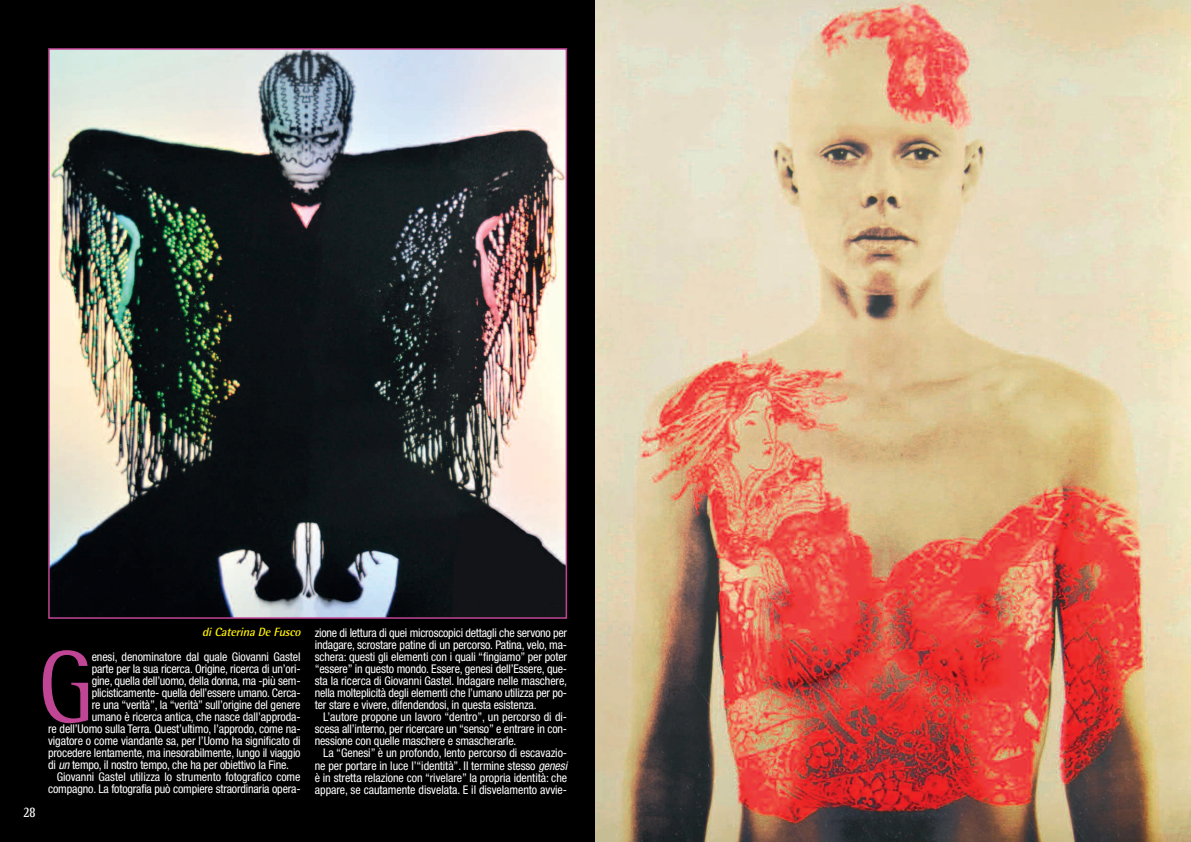
<style>
.page{position:relative;width:1191px;height:842px;background:#fff}
.page>*{position:absolute;margin:0;border:0;box-sizing:border-box;transform-origin:0 0}
.t1{font:105px "Rotis Semi Serif";color:#c04595;scale:.85 1}
.t2{font:700 15px "Rotis Semi Serif";color:#fff;scale:.8 1}
.t3{font:condensed 12px/12.1px "Helvetica Neue";letter-spacing:-.015em;color:#fff;text-align:justify}
.t4{font:italic 700 12px "Rotis Semi Sans";color:#fff101}
.s1{font-style:italic}
</style>
<div class="page">
<div style="left:0;top:0;width:609px;height:842px;background:#000001"></div>
<img style="left:51px;top:51px;width:513px;height:565px">
<div style="left:48px;top:48px;width:519px;height:571px;border:2px solid #c04595"></div>
<img style="left:595px;top:0;width:596px;height:842px">
<p class="t4" style="left:202px;top:628px;width:102px">di Caterina De Fusco</p>
<p class="t3" style="left:92px;top:651px;width:210px">enesi, denominatore dal quale Giovanni Gastel</p>
<p class="t3" style="left:92px;top:663px;width:210px">parte per la sua ricerca. Origine, ricerca di un’ori-</p>
<p class="t3" style="left:92px;top:675px;width:210px">gine, quella dell’uomo, della donna, ma -più sem-</p>
<p class="t3" style="left:92px;top:687px;width:210px">plicisticamente- quella dell’essere umano. Cerca-</p>
<p class="t3" style="left:92px;top:700px;width:210px">re una “verità”, la “verità” sull’origine del genere</p>
<p class="t3" style="left:92px;top:712px;width:210px">umano è ricerca antica, che nasce dall’approda-</p>
<p class="t3" style="left:48px;top:724px;width:254px">re dell’Uomo sulla Terra. Quest’ultimo, l’approdo, come na-</p>
<p class="t3" style="left:48px;top:736px;width:254px">vigatore o come viandante sa, per l’Uomo ha significato di</p>
<p class="t3" style="left:48px;top:748px;width:254px">procedere lentamente, ma inesorabilmente, lungo il viaggio</p>
<p class="t3" style="left:48px;top:760px;width:242px">di <span class="s1">un</span> tempo, il nostro tempo, che ha per obiettivo la Fine.</p>
<p class="t3" style="left:57px;top:772px;width:245px">Giovanni Gastel utilizza lo strumento fotografico come</p>
<p class="t3" style="left:48px;top:784px;width:254px">compagno. La fotografia può compiere straordinaria opera-</p>
<h1 class="t1" style="left:39px;top:651px;width:68px">G</h1>
<p class="t2" style="left:23px;top:806px;width:17px">28</p>
<p class="t3" style="left:315px;top:627px;width:254px">zione di lettura di quei microscopici dettagli che servono per indagare, scrostare patine di un percorso. Patina, velo, ma&shy;schera: questi gli elementi con i quali “fingiamo” per poter “essere” in questo mondo. Essere, genesi dell’Essere, que&shy;sta la ricerca di Giovanni Gastel. Indagare nelle maschere, nella molteplicità degli elementi che l’umano utilizza per po&shy;ter stare e vivere, difendendosi, in questa esistenza.</p>
<p class="t3" style="left:315px;top:712px;width:254px;text-indent:9px">L’autore propone un lavoro “dentro”, un percorso di di&shy;scesa all’interno, per ricercare un “senso” e entrare in con&shy;nessione con quelle maschere e smascherarle.</p>
<p class="t3" style="left:315px;top:748px;width:254px;text-indent:9px">La “Genesi” è un profondo, lento percorso di escavazio&shy;ne per portare in luce l’“identità”. Il termine stesso <span class="s1">genesi </span>è in stretta relazione con “rivelare” la propria identità: che appare, se cautamente disvelata. E il disvelamento avvie-</p>
</div>
